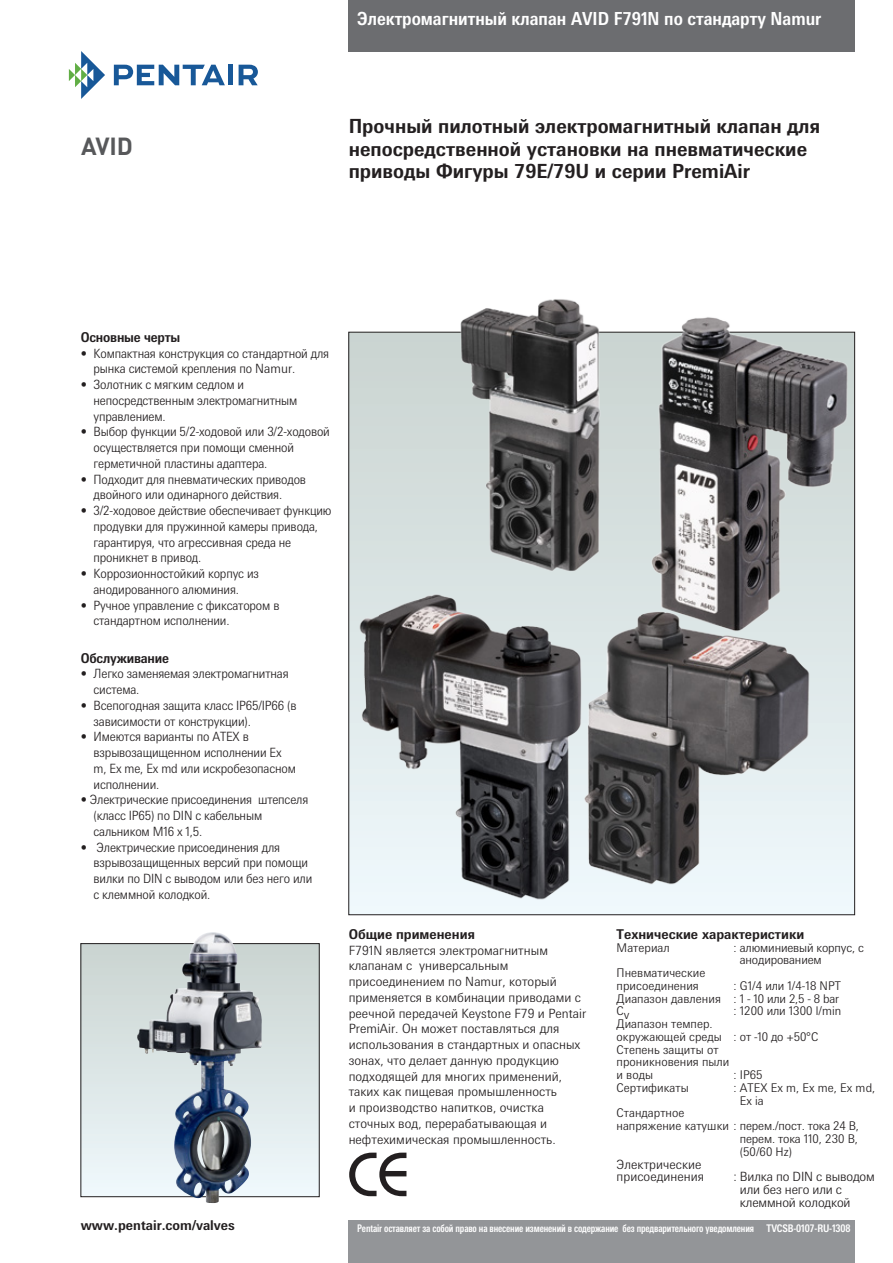
<style>
.page{position:relative;width:893px;height:1263px;background:#fff}
.page>*{position:absolute;margin:0;border:0;box-sizing:border-box;transform-origin:0 0}
.t1{font:700 24.45px "DIN Pro";color:#57585a}
.t2{font:700 19.5px/22.5px "Messe Univers";color:#231f20}
.t3{font:700 18px "Messe Univers";color:#fff;scale:.91 1}
.t4{font:700 13.5px "Messe Univers";color:#231f20}
.t5{font:700 13.5px "Messe Univers";color:#231f20;scale:.95 1}
.t6{font:300 12.75px/15.8px "Messe Univers";letter-spacing:-.015em;color:#231f20;scale:.95 1}
.t7{font:300 12.75px/15.8px "Messe Univers";letter-spacing:-.015em;color:#231f20}
.t8{font:300 12px/12.8px "Messe Univers";color:#231f20}
.t9{font:700 condensed 10.5px "Messe Univers";letter-spacing:-.015em;color:#fff;scale:.85 1}
.s1{font-stretch:normal}
</style>
<div class="page">
<div style="left:349px;top:0;width:506px;height:51px;background:#6c6d70"></div>
<div style="left:349px;top:1220px;width:506px;height:43px;background:#939598"></div>
<div style="left:349px;top:332px;width:506px;height:583px;background:linear-gradient(to bottom,#cad3d0,#eff9fc)"></div>
<svg style="left:83px;top:945px;width:234px;height:250px"></svg>
<div style="left:81px;top:943px;width:238px;height:254px;border:1px solid #231f20"></div>
<svg style="left:349px;top:1152px;width:57px;height:44px"></svg>
<img style="left:137px;top:953px;width:54px;height:92px">
<img style="left:354px;top:299px;width:497px;height:606px">
<svg style="left:69px;top:51px;width:36px;height:48px"></svg>
<svg style="left:114px;top:65px;width:111px;height:20px"></svg>
<div style="left:228px;top:65px;width:5px;height:20px;background:#185898"></div>
<svg style="left:239px;top:65px;width:19px;height:20px"></svg>
<h1 class="t1" style="left:81px;top:126px;width:53px">AVID</h1>
<h3 class="t3" style="left:357px;top:7px;width:512px">Электромагнитный клапан AVID F791N по стандарту Namur</h3>
<h2 class="t2" style="left:349px;top:115px;width:473px">Прочный пилотный электромагнитный клапан для непосредственной установки на пневматические приводы Фигуры 79E/79U и серии PremiAir</h2>
<p class="t5" style="left:81px;top:329px;width:106px">Основные черты</p>
<p class="t6" style="left:94px;top:345px;width:250px;text-indent:-13px">• Компактная конструкция со стандартной для рынка системой крепления по Namur.</p>
<p class="t6" style="left:94px;top:376px;width:216px;text-indent:-13px">• Золотник с мягким седлом и непосредственным электромагнитным управлением.</p>
<p class="t6" style="left:94px;top:424px;width:250px;text-indent:-13px">• Выбор функции 5/2-ходовой или 3/2-ходовой осуществляется при помощи сменной герметичной пластины адаптера.</p>
<p class="t6" style="left:94px;top:471px;width:225px;text-indent:-13px">• Подходит для пневматических приводов двойного или одинарного действия.</p>
<p class="t6" style="left:94px;top:502px;width:252px;text-indent:-13px">• 3/2-ходовое действие обеспечивает функцию продувки для пружинной камеры привода, гарантируя, что агрессивная среда не проникнет в привод.</p>
<p class="t6" style="left:81px;top:565px;width:189px;text-align:center">• Коррозионностойкий корпус из анодированного алюминия.</p>
<p class="t6" style="left:94px;top:597px;width:197px;text-indent:-13px">• Ручное управление с фиксатором в стандартном исполнении.</p>
<p class="t5" style="left:81px;top:649px;width:94px">Обслуживание</p>
<p class="t6" style="left:94px;top:666px;width:207px;text-indent:-13px">• Легко заменяемая электромагнитная система.</p>
<p class="t6" style="left:94px;top:697px;width:215px;text-indent:-13px">• Всепогодная защита класс IP65/IP66 (в зависимости от конструкции).</p>
<p class="t6" style="left:94px;top:729px;width:215px;text-indent:-13px">• Имеются варианты по ATEX в взрывозащищенном исполнении Ex m, Ex me, Ex md или искробезопасном исполнении.</p>
<p class="t6" style="left:94px;top:792px;width:228px;text-indent:-13px">• Электрические присоединения штепселя (класс IP65) по DIN с кабельным сальником M16 x 1,5.</p>
<p class="t6" style="left:94px;top:839px;width:232px;text-indent:-13px">• Электрические присоединения для взрывозащищенных версий при помощи вилки по DIN с выводом или без него или с клеммной колодкой.</p>
<p class="t4" style="left:81px;top:1217px;width:156px">www.pentair.com/valves</p>
<p class="t4" style="left:349px;top:926px;width:128px">Общие применения</p>
<p class="t7" style="left:349px;top:942px;width:239px">F791N является электромагнитным клапанам с универсальным присоединением по Namur, который применяется в комбинации приводами с реечной передачей Keystone F79 и Pentair PremiAir. Он может поставляться для использования в стандартных и опасных зонах, что делает данную продукцию подходящей для многих применений, таких как пищевая промышленность<br>и производство напитков, очистка сточных вод, перерабатывающая и нефтехимическая промышленность.</p>
<p class="t4" style="left:617px;top:926px;width:189px">Технические характеристики</p>
<p class="t8" style="left:617px;top:941px;width:55px">Материал</p>
<p class="t8" style="left:740px;top:941px;width:125px;text-indent:-6px">: алюминиевый корпус, с анодированием</p>
<p class="t8" style="left:617px;top:966px;width:90px">Пневматические присоединения</p>
<p class="t8" style="left:617px;top:979px;width:226px;text-align:right">: G1/4 или 1/4-18 NPT<br>Диапазон давления : 1 - 10 или 2,5 - 8 bar</p>
<p class="t8" style="left:617px;top:1006px;width:15px">Cv</p>
<p class="t8" style="left:733px;top:1004px;width:109px">: 1200 или 1300 l/min</p>
<p class="t8" style="left:616px;top:1017px;width:203px">Диапазон темпер.<br>окружающей среды : от -10 до +50°C<br>Степень защиты от<br>проникновения пыли<br>и воды</p>
<p class="t8" style="left:733px;top:1068px;width:31px">: IP65</p>
<p class="t8" style="left:616px;top:1081px;width:74px">Сертификаты</p>
<p class="t8" style="left:740px;top:1081px;width:137px;text-indent:-6px">: ATEX Ex m, Ex me, Ex md,<br>Ex ia</p>
<p class="t8" style="left:616px;top:1106px;width:69px">Стандартное</p>
<p class="t8" style="left:616px;top:1119px;width:244px">напряжение катушки : перем./пост. тока 24 В,</p>
<p class="t8" style="left:740px;top:1132px;width:120px">перем. тока 110, 230 В,</p>
<p class="t8" style="left:740px;top:1145px;width:54px">(50/60 Hz)</p>
<p class="t7" style="left:617px;top:1157px;width:89px;line-height:12.8px">Электрические присоединения</p>
<p class="t7" style="left:740px;top:1170px;width:136px;line-height:12.8px;text-indent:-6px">: Вилка по DIN с выводом или без него или с клеммной колодкой</p>
<p class="t9" style="left:357px;top:1222px;width:582px">Pentair оставляет за собой право на внесение изменений в содержание без предварительного уведомления <span class="s1">TVCSB-0107-RU-1308</span></p>
</div>
